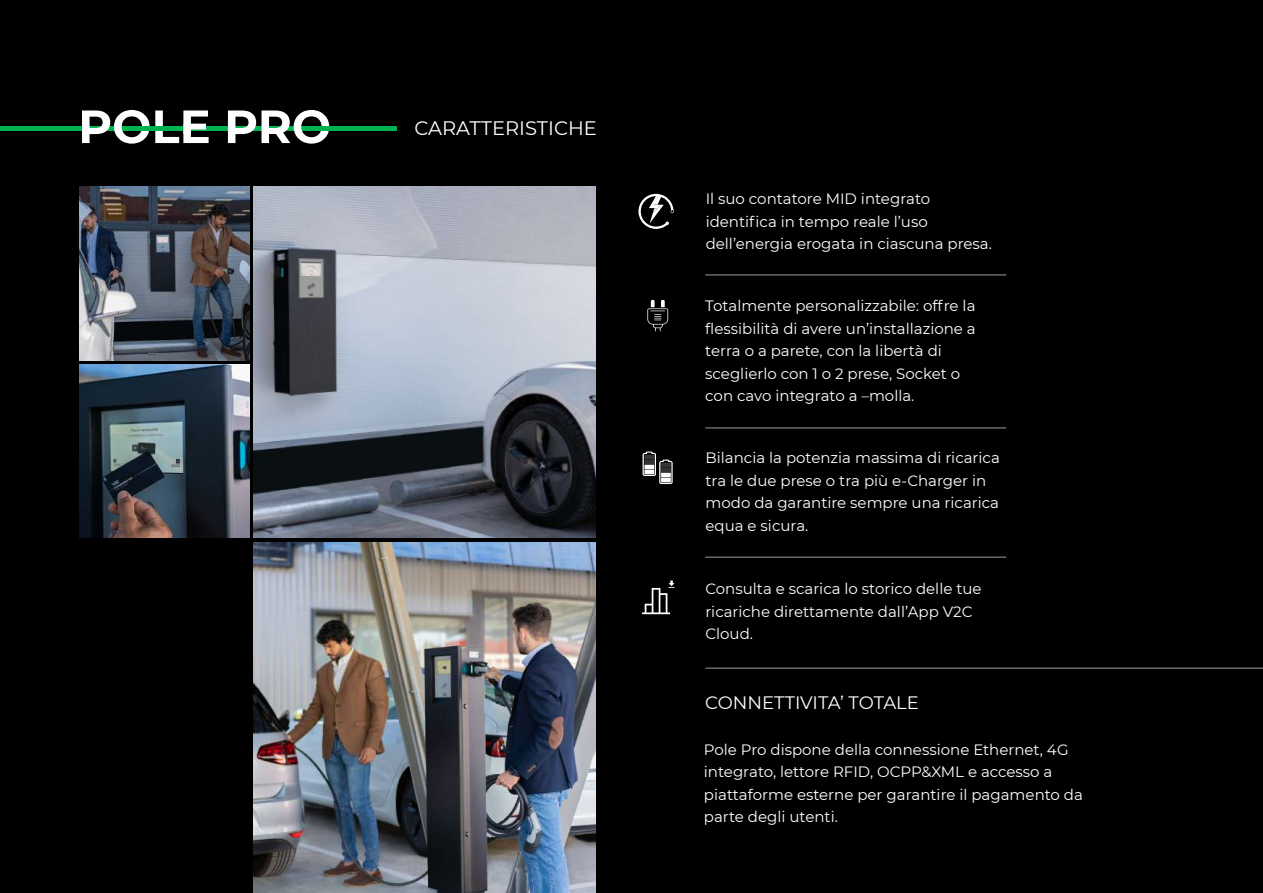
<style>
.page{position:relative;width:1263px;height:893px;background:#000}
.page>*{position:absolute;margin:0;border:0;box-sizing:border-box;transform-origin:0 0}
.t1{font:19.5px "Montserrat";color:#fff}
.t2{font:18px "Montserrat";color:#fff}
.t3{font:15px/22.5px "Montserrat";color:#fff}
</style>
<div class="page">
<hr style="left:705px;top:274px;width:301px;height:2px;background:#6a6a6c">
<hr style="left:705px;top:427px;width:301px;height:2px;background:#6a6a6c">
<div style="left:0;top:126px;width:397px;height:5px;background:#00b351"></div>
<svg style="left:82px;top:110px;width:127px;height:34px"></svg>
<hr style="left:705px;top:556px;width:301px;height:2px;background:#6a6a6c">
<hr style="left:705px;top:667px;width:558px;height:2px;background:#6a6a6c">
<svg style="left:643px;top:452px;width:30px;height:32px"></svg>
<hr style="left:661px;top:463px;width:10px;height:4px;background:#353535">
<hr style="left:661px;top:468px;width:10px;height:4px;background:#353535">
<svg style="left:661px;top:473px;width:10px;height:4px"></svg>
<svg style="left:661px;top:478px;width:10px;height:4px"></svg>
<svg style="left:642px;top:580px;width:32px;height:34px"></svg>
<img style="left:253px;top:542px;width:342px;height:351px">
<img style="left:253px;top:186px;width:342px;height:351px">
<img style="left:79px;top:365px;width:170px;height:173px">
<img style="left:80px;top:186px;width:169px;height:174px">
<svg style="left:228px;top:110px;width:101px;height:34px"></svg>
<div style="left:320px;top:126px;width:11px;height:5px;background:#00b351"></div>
<svg style="left:638px;top:194px;width:36px;height:35px"></svg>
<svg style="left:647px;top:300px;width:21px;height:31px"></svg>
<h1 class="t1" style="left:414px;top:115px;width:184px">CARATTERISTICHE</h1>
<p class="t3" style="left:706px;top:187px;width:288px">Il suo contatore MID integrato identifica in tempo reale l’uso dell’energia erogata in ciascuna presa.</p>
<p class="t3" style="left:705px;top:294px;width:272px">Totalmente personalizzabile: offre la flessibilità di avere un’installazione a terra o a parete, con la libertà di sceglierlo con 1 o 2 prese, Socket o con cavo integrato a –molla.</p>
<p class="t3" style="left:705px;top:446px;width:296px">Bilancia la potenzia massima di ricarica tra le due prese o tra più e-Charger in modo da garantire sempre una ricarica equa e sicura.</p>
<p class="t3" style="left:705px;top:577px;width:278px">Consulta e scarica lo storico delle tue ricariche direttamente dall’App V2C<br>Cloud.</p>
<p class="t2" style="left:705px;top:690px;width:215px">CONNETTIVITA’ TOTALE</p>
<p class="t3" style="left:704px;top:738px;width:380px">Pole Pro dispone della connessione Ethernet, 4G integrato, lettore RFID, OCPP&amp;XML e accesso a piattaforme esterne per garantire il pagamento da parte degli utenti.</p>
</div>
